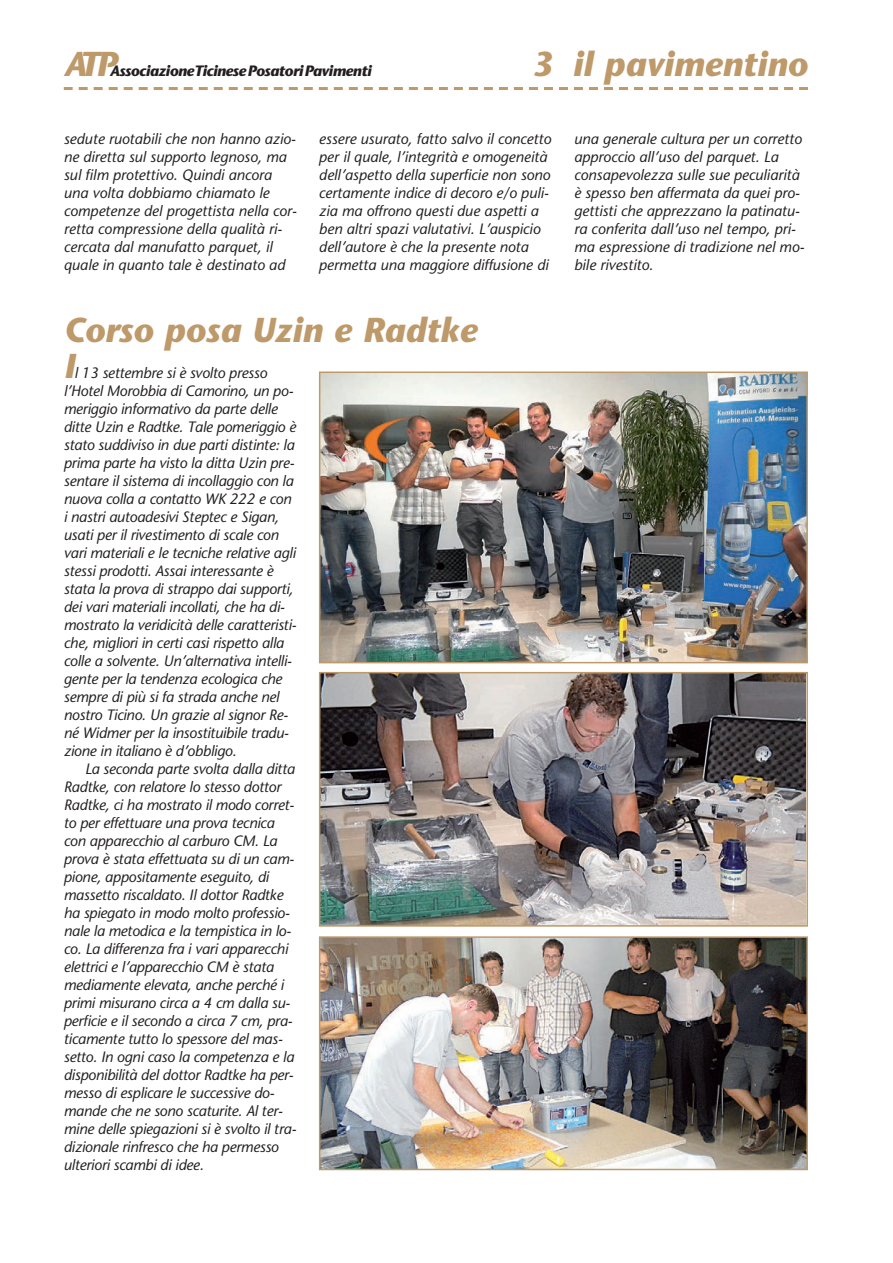
<style>
.page{position:relative;width:893px;height:1263px;background:#fff}
.page>*{position:absolute;margin:0;border:0;box-sizing:border-box;transform-origin:0 0}
.t1{font:italic 700 34.5px/36px "Stone Sans";color:#be996a}
.t2{font:italic 15px/18px "Stone Sans";letter-spacing:-.015em;color:#231f20}
.t3{font:italic 700 15px "Stone Sans";letter-spacing:-.025em;color:#231f20}
</style>
<div class="page">
<svg style="left:64px;top:87px;width:744px;height:3px"></svg>
<img style="left:322px;top:374px;width:483px;height:286px">
<div style="left:319px;top:371px;width:489px;height:292px;border:2px solid #be996a"></div>
<img style="left:322px;top:675px;width:483px;height:249px">
<div style="left:319px;top:672px;width:489px;height:255px;border:2px solid #be996a"></div>
<img style="left:322px;top:939px;width:483px;height:228px">
<div style="left:319px;top:936px;width:489px;height:234px;border:2px solid #be996a"></div>
<h1 class="t1" style="left:64px;top:50px;width:54px">ATP</h1>
<p class="t3" style="left:110px;top:65px;width:263px">AssociazioneTicinesePosatoriPavimenti</p>
<h1 class="t1" style="left:531px;top:50px;width:278px">3 il pavimentino</h1>
<p class="t2" style="left:64px;top:131px;width:235px">sedute ruotabili che non hanno azio&shy;ne diretta sul supporto legnoso, ma sul film protettivo. Quindi ancora una volta dobbiamo chiamato le competenze del progettista nella cor&shy;retta compressione della qualità ri&shy;cercata dal manufatto parquet, il quale in quanto tale è destinato ad</p>
<p class="t2" style="left:319px;top:131px;width:234px">essere usurato, fatto salvo il concetto per il quale, l’integrità e omogeneità dell’aspetto della superficie non sono certamente indice di decoro e/o puli&shy;zia ma offrono questi due aspetti a ben altri spazi valutativi. L’auspicio dell’autore è che la presente nota permetta una maggiore diffusione di</p>
<p class="t2" style="left:574px;top:131px;width:232px">una generale cultura per un corretto approccio all’uso del parquet. La consapevolezza sulle sue peculiarità è spesso ben affermata da quei pro&shy;gettisti che apprezzano la patinatu&shy;ra conferita dall’uso nel tempo, pri&shy;ma espressione di tradizione nel mo&shy;bile rivestito.</p>
<h1 class="t1" style="left:64px;top:316px;width:415px">Corso posa Uzin e Radtke<br>I</h1>
<p class="t2" style="left:64px;top:365px;width:234px;text-indent:11px">l 13 settembre si è svolto presso l’Hotel Morobbia di Camorino, un po&shy;meriggio informativo da parte delle ditte Uzin e Radtke. Tale pomeriggio è stato suddiviso in due parti distinte: la prima parte ha visto la ditta Uzin pre&shy;sentare il sistema di incollaggio con la nuova colla a contatto WK 222 e con i nastri autoadesivi Steptec e Sigan, usati per il rivestimento di scale con vari materiali e le tecniche relative agli stessi prodotti. Assai interessante è stata la prova di strappo dai supporti, dei vari materiali incollati, che ha di&shy;mostrato la veridicità delle caratteristi&shy;che, migliori in certi casi rispetto alla colle a solvente. Un’alternativa intelli&shy;gente per la tendenza ecologica che sempre di più si fa strada anche nel nostro Ticino. Un grazie al signor Re&shy;né Widmer per la insostituibile tradu&shy;zione in italiano è d’obbligo.</p>
<p class="t2" style="left:64px;top:761px;width:234px;text-indent:21px">La seconda parte svolta dalla ditta Radtke, con relatore lo stesso dottor Radtke, ci ha mostrato il modo corret&shy;to per effettuare una prova tecnica con apparecchio al carburo CM. La prova è stata effettuata su di un cam&shy;pione, appositamente eseguito, di massetto riscaldato. Il dottor Radtke ha spiegato in modo molto professio&shy;nale la metodica e la tempistica in lo&shy;co. La differenza fra i vari apparecchi elettrici e l’apparecchio CM è stata mediamente elevata, anche perché i primi misurano circa a 4 cm dalla su&shy;perficie e il secondo a circa 7 cm, pra&shy;ticamente tutto lo spessore del mas&shy;setto. In ogni caso la competenza e la disponibilità del dottor Radtke ha per&shy;messo di esplicare le successive do&shy;mande che ne sono scaturite. Al ter&shy;mine delle spiegazioni si è svolto il tra&shy;dizionale rinfresco che ha permesso ulteriori scambi di idee.</p>
</div>
